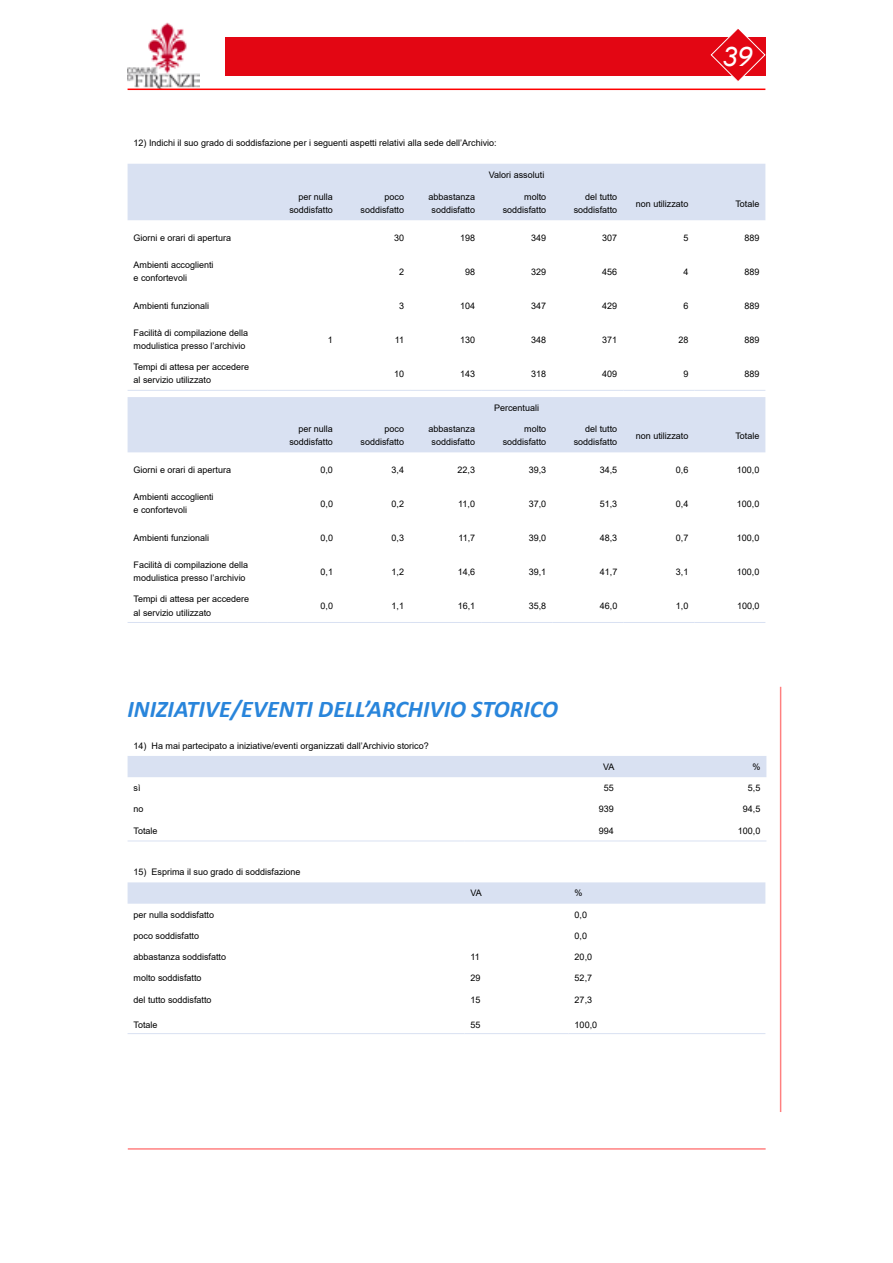
<style>
.page{position:relative;width:893px;height:1263px;background:#fff}
.page>*{position:absolute;margin:0;border:0;box-sizing:border-box;transform-origin:0 0}
.t1{font:italic 27px "Arial";color:#fff}
.t2{font:italic 700 24px "Calibri";color:#2985db}
.t3{font:9px/13.5px "Arial";color:#000;text-align:right}
</style>
<div class="page">
<img style="left:128px;top:23px;width:71px;height:66px">
<div style="left:225px;top:37px;width:540px;height:38px;background:#e30613"></div>
<hr style="left:128px;top:1148px;width:638px;height:2px;background:#f00">
<hr style="left:128px;top:89px;width:637px;height:1px;background:#f00">
<hr style="left:780px;top:687px;width:1px;height:425px;background:#f00">
<svg style="left:711px;top:29px;width:54px;height:52px"></svg>
<div style="left:128px;top:164px;width:637px;height:56px;background:#d9e1f2"></div>
<hr style="left:128px;top:390px;width:140px;height:1px;background:#d9e1f2">
<hr style="left:268px;top:390px;width:71px;height:1px;background:#d9e1f2">
<hr style="left:339px;top:390px;width:71px;height:1px;background:#d9e1f2">
<hr style="left:410px;top:390px;width:71px;height:1px;background:#d9e1f2">
<hr style="left:481px;top:390px;width:71px;height:1px;background:#d9e1f2">
<hr style="left:552px;top:390px;width:71px;height:1px;background:#d9e1f2">
<hr style="left:623px;top:390px;width:71px;height:1px;background:#d9e1f2">
<hr style="left:694px;top:390px;width:71px;height:1px;background:#d9e1f2">
<div style="left:128px;top:397px;width:637px;height:55px;background:#d9e1f2"></div>
<hr style="left:128px;top:622px;width:140px;height:1px;background:#d9e1f2">
<hr style="left:268px;top:622px;width:71px;height:1px;background:#d9e1f2">
<hr style="left:339px;top:622px;width:71px;height:1px;background:#d9e1f2">
<hr style="left:410px;top:622px;width:71px;height:1px;background:#d9e1f2">
<hr style="left:481px;top:622px;width:71px;height:1px;background:#d9e1f2">
<hr style="left:552px;top:622px;width:71px;height:1px;background:#d9e1f2">
<hr style="left:623px;top:622px;width:71px;height:1px;background:#d9e1f2">
<hr style="left:694px;top:622px;width:71px;height:1px;background:#d9e1f2">
<div style="left:128px;top:756px;width:638px;height:21px;background:#d9e1f2"></div>
<hr style="left:128px;top:840px;width:336px;height:1px;background:#d9e1f2">
<hr style="left:464px;top:840px;width:156px;height:1px;background:#d9e1f2">
<hr style="left:620px;top:840px;width:146px;height:1px;background:#d9e1f2">
<svg style="left:128px;top:882px;width:637px;height:22px;background:#dae1f2"></svg>
<hr style="left:128px;top:1033px;width:336px;height:1px;background:#d9e1f2">
<hr style="left:464px;top:1033px;width:105px;height:1px;background:#d9e1f2">
<hr style="left:569px;top:1033px;width:196px;height:1px;background:#d9e1f2">
<h1 class="t1" style="left:722px;top:39px;width:32px">39</h1>
<p class="t3" style="left:134px;top:136px;width:365px">12) Indichi il suo grado di soddisfazione per i seguenti aspetti relativi alla sede dell’Archivio:</p>
<p class="t3" style="left:489px;top:168px;width:57px">Valori assoluti</p>
<p class="t3" style="left:289px;top:190px;width:45px">per nulla soddisfatto</p>
<p class="t3" style="left:360px;top:190px;width:45px">poco soddisfatto</p>
<p class="t3" style="left:429px;top:190px;width:48px;text-align:center">abbastanza soddisfatto</p>
<p class="t3" style="left:503px;top:190px;width:45px">molto soddisfatto</p>
<p class="t3" style="left:574px;top:190px;width:45px">del tutto soddisfatto</p>
<p class="t3" style="left:636px;top:197px;width:54px">non utilizzato</p>
<p class="t3" style="left:735px;top:197px;width:26px">Totale</p>
<p class="t3" style="left:134px;top:231px;width:99px">Giorni e orari di apertura</p>
<p class="t3" style="left:394px;top:231px;width:12px">30</p>
<p class="t3" style="left:460px;top:231px;width:17px">198</p>
<p class="t3" style="left:531px;top:231px;width:17px">349</p>
<p class="t3" style="left:602px;top:231px;width:17px">307</p>
<p class="t3" style="left:683px;top:231px;width:7px">5</p>
<p class="t3" style="left:744px;top:231px;width:17px">889</p>
<p class="t3" style="left:134px;top:258px;width:82px;text-align:left">Ambienti accoglienti e confortevoli</p>
<p class="t3" style="left:399px;top:265px;width:7px">2</p>
<p class="t3" style="left:465px;top:265px;width:12px">98</p>
<p class="t3" style="left:531px;top:265px;width:17px">329</p>
<p class="t3" style="left:602px;top:265px;width:17px">456</p>
<p class="t3" style="left:683px;top:265px;width:7px">4</p>
<p class="t3" style="left:744px;top:265px;width:17px">889</p>
<p class="t3" style="left:134px;top:299px;width:77px">Ambienti funzionali</p>
<p class="t3" style="left:399px;top:299px;width:7px">3</p>
<p class="t3" style="left:460px;top:299px;width:17px">104</p>
<p class="t3" style="left:531px;top:299px;width:17px">347</p>
<p class="t3" style="left:602px;top:299px;width:17px">429</p>
<p class="t3" style="left:683px;top:299px;width:7px">6</p>
<p class="t3" style="left:744px;top:299px;width:17px">889</p>
<p class="t3" style="left:134px;top:326px;width:116px;text-align:left">Facilità di compilazione della modulistica presso l’archivio</p>
<p class="t3" style="left:328px;top:333px;width:7px">1</p>
<p class="t3" style="left:395px;top:333px;width:11px">11</p>
<p class="t3" style="left:460px;top:333px;width:17px">130</p>
<p class="t3" style="left:531px;top:333px;width:17px">348</p>
<p class="t3" style="left:602px;top:333px;width:17px">371</p>
<p class="t3" style="left:678px;top:333px;width:12px">28</p>
<p class="t3" style="left:744px;top:333px;width:17px">889</p>
<p class="t3" style="left:134px;top:360px;width:117px;text-align:left">Tempi di attesa per accedere al servizio utilizzato</p>
<p class="t3" style="left:394px;top:367px;width:12px">10</p>
<p class="t3" style="left:460px;top:367px;width:17px">143</p>
<p class="t3" style="left:531px;top:367px;width:17px">318</p>
<p class="t3" style="left:602px;top:367px;width:17px">409</p>
<p class="t3" style="left:683px;top:367px;width:7px">9</p>
<p class="t3" style="left:744px;top:367px;width:17px">889</p>
<p class="t3" style="left:494px;top:401px;width:47px">Percentuali</p>
<p class="t3" style="left:289px;top:422px;width:45px">per nulla soddisfatto</p>
<p class="t3" style="left:360px;top:422px;width:45px">poco soddisfatto</p>
<p class="t3" style="left:429px;top:422px;width:48px;text-align:center">abbastanza soddisfatto</p>
<p class="t3" style="left:503px;top:422px;width:45px">molto soddisfatto</p>
<p class="t3" style="left:574px;top:422px;width:45px">del tutto soddisfatto</p>
<p class="t3" style="left:636px;top:429px;width:54px">non utilizzato</p>
<p class="t3" style="left:735px;top:429px;width:26px">Totale</p>
<p class="t3" style="left:134px;top:463px;width:99px">Giorni e orari di apertura</p>
<p class="t3" style="left:320px;top:463px;width:14px">0,0</p>
<p class="t3" style="left:392px;top:463px;width:14px">3,4</p>
<p class="t3" style="left:458px;top:463px;width:19px">22,3</p>
<p class="t3" style="left:529px;top:463px;width:19px">39,3</p>
<p class="t3" style="left:600px;top:463px;width:19px">34,5</p>
<p class="t3" style="left:676px;top:463px;width:14px">0,6</p>
<p class="t3" style="left:737px;top:463px;width:24px">100,0</p>
<p class="t3" style="left:134px;top:490px;width:82px;text-align:left">Ambienti accoglienti e confortevoli</p>
<p class="t3" style="left:320px;top:497px;width:14px">0,0</p>
<p class="t3" style="left:392px;top:497px;width:14px">0,2</p>
<p class="t3" style="left:458px;top:497px;width:18px">11,0</p>
<p class="t3" style="left:529px;top:497px;width:19px">37,0</p>
<p class="t3" style="left:600px;top:497px;width:19px">51,3</p>
<p class="t3" style="left:676px;top:497px;width:14px">0,4</p>
<p class="t3" style="left:737px;top:497px;width:24px">100,0</p>
<p class="t3" style="left:134px;top:531px;width:77px">Ambienti funzionali</p>
<p class="t3" style="left:320px;top:531px;width:14px">0,0</p>
<p class="t3" style="left:392px;top:531px;width:14px">0,3</p>
<p class="t3" style="left:458px;top:531px;width:18px">11,7</p>
<p class="t3" style="left:529px;top:531px;width:19px">39,0</p>
<p class="t3" style="left:600px;top:531px;width:19px">48,3</p>
<p class="t3" style="left:676px;top:531px;width:14px">0,7</p>
<p class="t3" style="left:737px;top:531px;width:24px">100,0</p>
<p class="t3" style="left:134px;top:558px;width:116px;text-align:left">Facilità di compilazione della modulistica presso l’archivio</p>
<p class="t3" style="left:320px;top:565px;width:14px">0,1</p>
<p class="t3" style="left:392px;top:565px;width:14px">1,2</p>
<p class="t3" style="left:458px;top:565px;width:19px">14,6</p>
<p class="t3" style="left:529px;top:565px;width:19px">39,1</p>
<p class="t3" style="left:600px;top:565px;width:19px">41,7</p>
<p class="t3" style="left:676px;top:565px;width:14px">3,1</p>
<p class="t3" style="left:737px;top:565px;width:24px">100,0</p>
<p class="t3" style="left:134px;top:592px;width:117px;text-align:left">Tempi di attesa per accedere al servizio utilizzato</p>
<p class="t3" style="left:321px;top:599px;width:14px">0,0</p>
<p class="t3" style="left:392px;top:599px;width:14px">1,1</p>
<p class="t3" style="left:458px;top:599px;width:19px">16,1</p>
<p class="t3" style="left:529px;top:599px;width:19px">35,8</p>
<p class="t3" style="left:600px;top:599px;width:19px">46,0</p>
<p class="t3" style="left:676px;top:599px;width:14px">1,0</p>
<p class="t3" style="left:737px;top:599px;width:24px">100,0</p>
<h2 class="t2" style="left:128px;top:692px;width:432px">INIZIATIVE/EVENTI DELL’ARCHIVIO STORICO</h2>
<p class="t3" style="left:134px;top:739px;width:297px">14) Ha mai partecipato a iniziative/eventi organizzati dall’Archivio storico?</p>
<p class="t3" style="left:603px;top:760px;width:13px">VA</p>
<p class="t3" style="left:752px;top:760px;width:10px">%</p>
<p class="t3" style="left:134px;top:781px;width:9px">sì</p>
<p class="t3" style="left:604px;top:781px;width:12px">55</p>
<p class="t3" style="left:748px;top:781px;width:14px">5,5</p>
<p class="t3" style="left:134px;top:802px;width:12px">no</p>
<p class="t3" style="left:599px;top:802px;width:17px">939</p>
<p class="t3" style="left:743px;top:802px;width:19px">94,5</p>
<p class="t3" style="left:134px;top:824px;width:26px">Totale</p>
<p class="t3" style="left:599px;top:824px;width:17px">994</p>
<p class="t3" style="left:738px;top:824px;width:24px">100,0</p>
<p class="t3" style="left:134px;top:865px;width:169px">15) Esprima il suo grado di soddisfazione</p>
<p class="t3" style="left:470px;top:886px;width:13px">VA</p>
<p class="t3" style="left:575px;top:886px;width:10px">%</p>
<p class="t3" style="left:134px;top:908px;width:82px">per nulla soddisfatto</p>
<p class="t3" style="left:575px;top:908px;width:14px">0,0</p>
<p class="t3" style="left:134px;top:929px;width:67px">poco soddisfatto</p>
<p class="t3" style="left:575px;top:929px;width:14px">0,0</p>
<p class="t3" style="left:134px;top:950px;width:94px">abbastanza soddisfatto</p>
<p class="t3" style="left:470px;top:950px;width:11px">11</p>
<p class="t3" style="left:575px;top:950px;width:19px">20,0</p>
<p class="t3" style="left:134px;top:971px;width:70px">molto soddisfatto</p>
<p class="t3" style="left:470px;top:971px;width:12px">29</p>
<p class="t3" style="left:575px;top:971px;width:19px">52,7</p>
<p class="t3" style="left:134px;top:993px;width:80px">del tutto soddisfatto</p>
<p class="t3" style="left:470px;top:993px;width:12px">15</p>
<p class="t3" style="left:575px;top:993px;width:19px">27,3</p>
<p class="t3" style="left:134px;top:1018px;width:26px">Totale</p>
<p class="t3" style="left:470px;top:1018px;width:12px">55</p>
<p class="t3" style="left:575px;top:1018px;width:24px">100,0</p>
</div>
